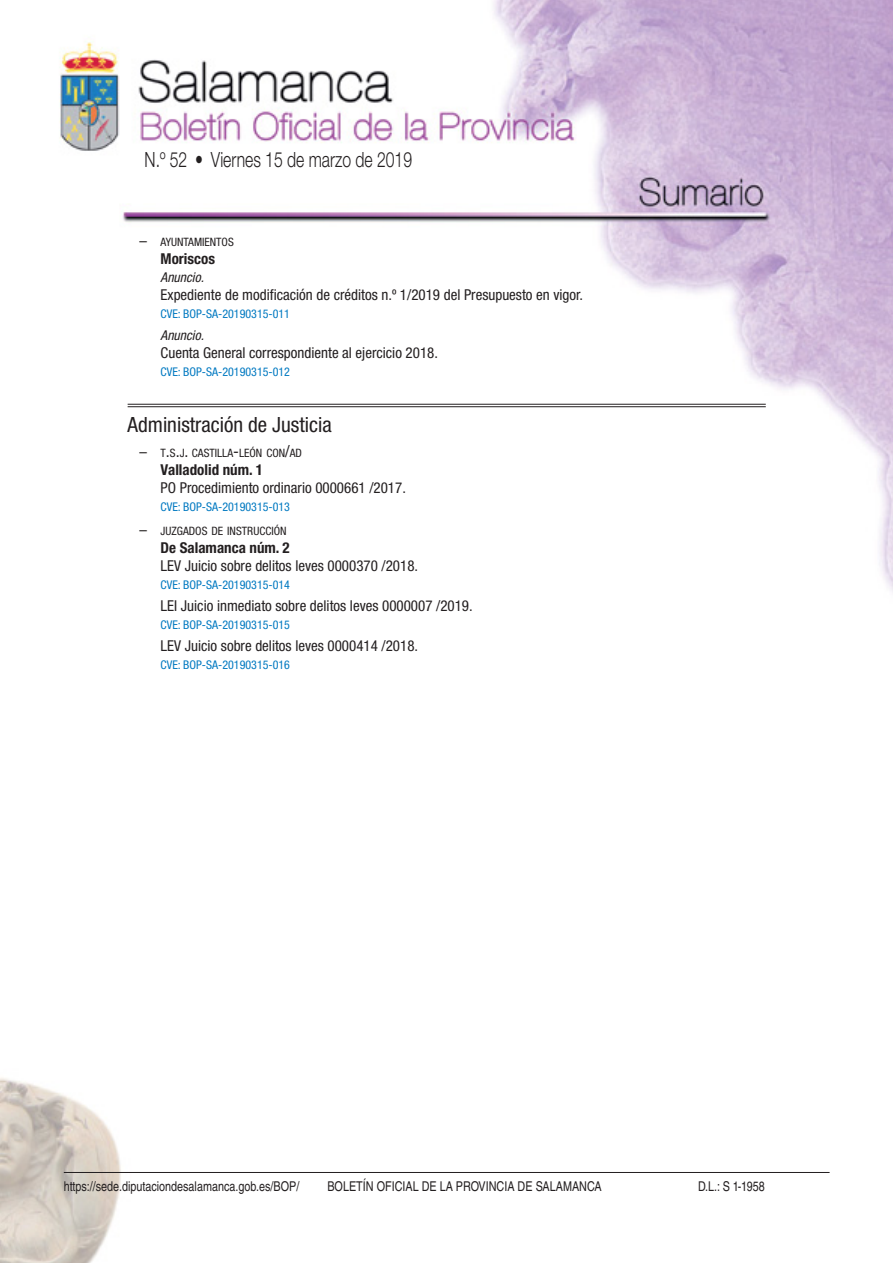
<style>
.page{position:relative;width:893px;height:1263px;background:#fff}
.page>*{position:absolute;margin:0;border:0;box-sizing:border-box;transform-origin:0 0}
.t1{font:300 21px "Helvetica Neue LT Std";color:#231f20;scale:.75 1}
.t2{font:condensed 21px "Helvetica Neue LT Std";color:#231f20}
.t3{font:condensed 15px "Helvetica Neue LT Std";color:#231f20}
.t4{font:700 condensed 15px "Helvetica Neue LT Std";color:#231f20}
.t5{font:13.5px "Helvetica LT Std";color:#231f20;scale:.8 1}
.t6{font:italic condensed 13.5px "Helvetica Neue";color:#231f20}
.t7{font:condensed 12px "Helvetica Neue LT Std";color:#0079c1}
.t8{font:condensed 11.55px "Helvetica Neue LT Std";color:#231f20}
.s1{font-size:15px}
.s2{font-size:16.5px}
</style>
<div class="page">
<img style="left:0;top:0;width:892px;height:1263px">
<hr style="left:64px;top:1172px;width:765px;height:1px;background:#231f20">
<hr style="left:128px;top:404px;width:637px;height:1px;background:#231f20">
<hr style="left:128px;top:406px;width:637px;height:1px;background:#231f20">
<h1 class="t1" style="left:145px;top:152px;width:358px">N.º 52 • Viernes 15 de marzo de 2019</h1>
<p class="t8" style="left:140px;top:237px;width:96px"><span class="s1">–</span> AYUNTAMIENTOS</p>
<p class="t4" style="left:161px;top:253px;width:56px">Moriscos</p>
<p class="t6" style="left:161px;top:272px;width:45px">Anuncio.</p>
<p class="t3" style="left:161px;top:289px;width:424px">Expediente de modificación de créditos n.º 1/2019 del Presupuesto en vigor.</p>
<p class="t7" style="left:161px;top:309px;width:131px">CVE: BOP-SA-20190315-011</p>
<p class="t6" style="left:161px;top:330px;width:45px">Anuncio.</p>
<p class="t3" style="left:161px;top:347px;width:279px">Cuenta General correspondiente al ejercicio 2018.</p>
<p class="t7" style="left:161px;top:367px;width:131px">CVE: BOP-SA-20190315-012</p>
<h1 class="t2" style="left:128px;top:417px;width:206px">Administración de Justicia</h1>
<p class="t8" style="left:140px;top:448px;width:164px"><span class="s1">–</span> T<span class="s2">.</span>S<span class="s2">.</span>J<span class="s2">.</span> CASTILLA<span class="s2">-</span>LEÓN CON<span class="s2">/</span>AD</p>
<p class="t4" style="left:161px;top:464px;width:104px">Valladolid núm. 1</p>
<p class="t3" style="left:161px;top:482px;width:247px">PO Procedimiento ordinario 0000661 /2017.</p>
<p class="t7" style="left:161px;top:502px;width:131px">CVE: BOP-SA-20190315-013</p>
<p class="t8" style="left:140px;top:526px;width:148px"><span class="s1">–</span> JUZGADOS DE INSTRUCCIÓN</p>
<p class="t4" style="left:161px;top:542px;width:131px">De Salamanca núm. 2</p>
<p class="t3" style="left:161px;top:560px;width:259px">LEV Juicio sobre delitos leves 0000370 /2018.</p>
<p class="t7" style="left:161px;top:580px;width:131px">CVE: BOP-SA-20190315-014</p>
<p class="t3" style="left:161px;top:600px;width:313px">LEI Juicio inmediato sobre delitos leves 0000007 /2019.</p>
<p class="t7" style="left:161px;top:620px;width:131px">CVE: BOP-SA-20190315-015</p>
<p class="t3" style="left:161px;top:640px;width:259px">LEV Juicio sobre delitos leves 0000414 /2018.</p>
<p class="t7" style="left:161px;top:660px;width:131px">CVE: BOP-SA-20190315-016</p>
<p class="t5" style="left:64px;top:1181px;width:296px">https://sede.diputaciondesalamanca.gob.es/BOP/</p>
<p class="t5" style="left:327px;top:1181px;width:344px">BOLETÍN OFICIAL DE LA PROVINCIA DE SALAMANCA</p>
<p class="t5" style="left:698px;top:1181px;width:85px">D.L.: S 1-1958</p>
</div>
